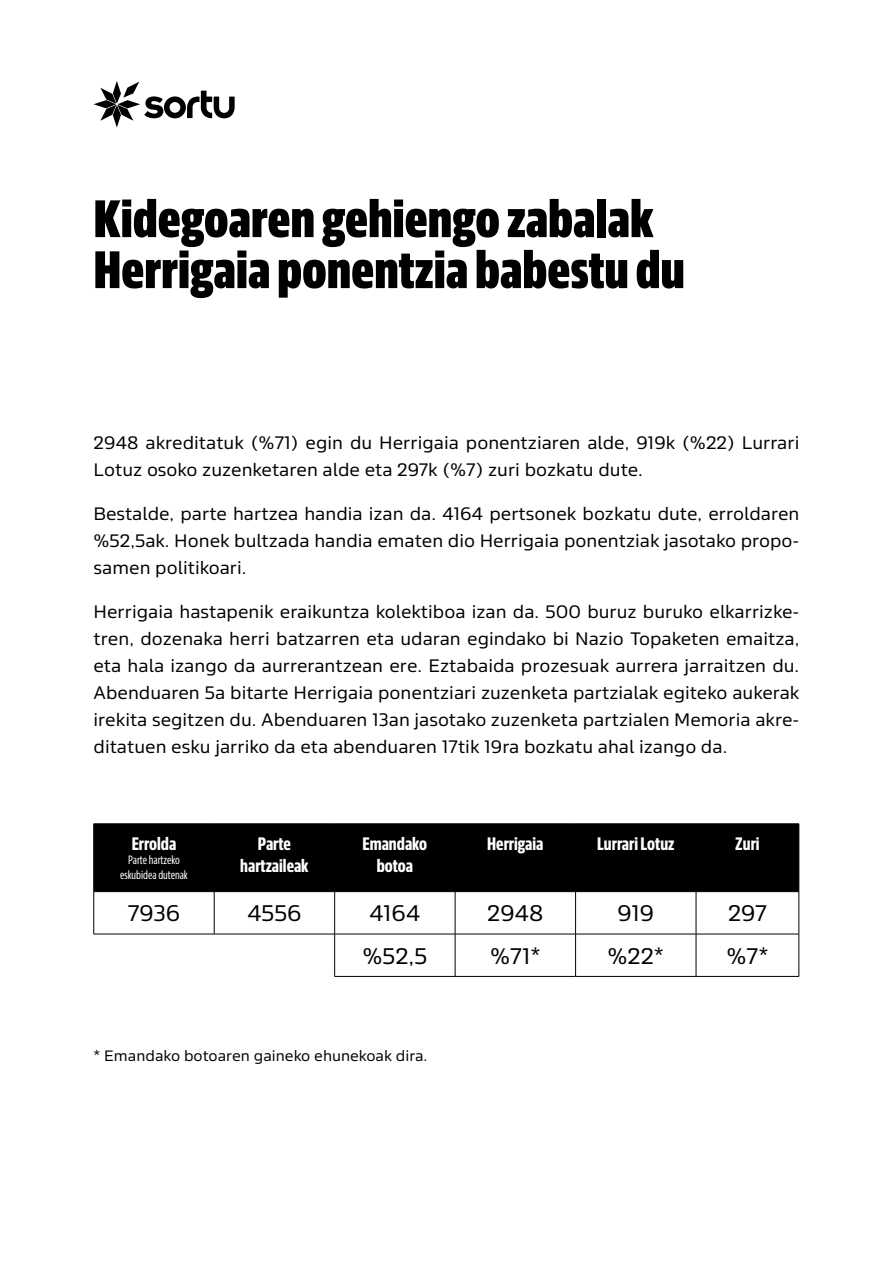
<style>
.page{position:relative;width:893px;height:1263px;background:#fff}
.page>*{position:absolute;margin:0;border:0;box-sizing:border-box;transform-origin:0 0}
.t1{font:800 52.5px/51px "Sans Beam Head";color:#000}
.t2{font:22.5px "Sans Beam Body";color:#000}
.t3{font:18px/27px "Sans Beam Body";color:#000;text-align:justify}
.t4{font:700 18px/21.6px "Sans Beam Head";color:#fff;text-align:center}
.t5{font:15px "Sans Beam Body";color:#000}
.t6{font:12px/14.4px "Sans Beam Head";color:#fff;text-align:center}
</style>
<div class="page">
<div style="left:94px;top:824px;width:705px;height:67px;background:#000"></div>
<hr style="left:94px;top:823px;width:120px;height:1px;background:#000">
<hr style="left:93px;top:824px;width:1px;height:67px;background:#000">
<hr style="left:214px;top:823px;width:121px;height:1px;background:#000">
<hr style="left:214px;top:824px;width:1px;height:67px;background:#000">
<hr style="left:335px;top:823px;width:120px;height:1px;background:#000">
<hr style="left:334px;top:824px;width:1px;height:67px;background:#000">
<hr style="left:455px;top:823px;width:121px;height:1px;background:#000">
<hr style="left:455px;top:824px;width:1px;height:67px;background:#000">
<hr style="left:576px;top:823px;width:120px;height:1px;background:#000">
<hr style="left:575px;top:824px;width:1px;height:67px;background:#000">
<hr style="left:696px;top:823px;width:103px;height:1px;background:#000">
<hr style="left:696px;top:824px;width:1px;height:67px;background:#000">
<hr style="left:799px;top:824px;width:1px;height:67px;background:#000">
<hr style="left:94px;top:891px;width:120px;height:1px;background:#000">
<hr style="left:93px;top:892px;width:1px;height:42px;background:#000">
<hr style="left:214px;top:891px;width:121px;height:1px;background:#000">
<hr style="left:214px;top:892px;width:1px;height:42px;background:#000">
<hr style="left:335px;top:891px;width:120px;height:1px;background:#000">
<hr style="left:334px;top:892px;width:1px;height:42px;background:#000">
<hr style="left:455px;top:891px;width:121px;height:1px;background:#000">
<hr style="left:455px;top:892px;width:1px;height:42px;background:#000">
<hr style="left:576px;top:891px;width:120px;height:1px;background:#000">
<hr style="left:575px;top:892px;width:1px;height:42px;background:#000">
<hr style="left:696px;top:891px;width:103px;height:1px;background:#000">
<hr style="left:696px;top:892px;width:1px;height:42px;background:#000">
<hr style="left:799px;top:892px;width:1px;height:42px;background:#000">
<hr style="left:94px;top:934px;width:120px;height:1px;background:#000">
<hr style="left:214px;top:934px;width:121px;height:1px;background:#000">
<hr style="left:335px;top:934px;width:120px;height:1px;background:#000">
<hr style="left:334px;top:934px;width:1px;height:42px;background:#000">
<hr style="left:455px;top:934px;width:121px;height:1px;background:#000">
<hr style="left:455px;top:934px;width:1px;height:42px;background:#000">
<hr style="left:576px;top:934px;width:120px;height:1px;background:#000">
<hr style="left:575px;top:934px;width:1px;height:42px;background:#000">
<hr style="left:696px;top:934px;width:103px;height:1px;background:#000">
<hr style="left:696px;top:934px;width:1px;height:42px;background:#000">
<hr style="left:799px;top:934px;width:1px;height:42px;background:#000">
<hr style="left:334px;top:976px;width:121px;height:1px;background:#000">
<hr style="left:455px;top:976px;width:121px;height:1px;background:#000">
<hr style="left:576px;top:976px;width:120px;height:1px;background:#000">
<hr style="left:696px;top:976px;width:103px;height:1px;background:#000">
<svg style="left:94px;top:81px;width:141px;height:47px"></svg>
<h1 class="t1" style="left:94px;top:192px;width:593px">Kidegoaren gehiengo zabalak<br>Herrigaia ponentzia babestu du</h1>
<p class="t3" style="left:94px;top:428px;width:707px">2948 akreditatuk (%71) egin du Herrigaia ponentziaren alde, 919k (%22) Lurrari<br>Lotuz osoko zuzenketaren alde eta 297k (%7) zuri bozkatu dute.</p>
<p class="t3" style="left:94px;top:499px;width:707px">Bestalde, parte hartzea handia izan da. 4164 pertsonek bozkatu dute, erroldaren %52,5ak. Honek bultzada handia ematen dio Herrigaia ponentziak jasotako propo&shy;samen politikoari.</p>
<p class="t3" style="left:94px;top:597px;width:707px">Herrigaia hastapenik eraikuntza kolektiboa izan da. 500 buruz buruko elkarrizke&shy;tren, dozenaka herri batzarren eta udaran egindako bi Nazio Topaketen emaitza, eta hala izango da aurrerantzean ere. Eztabaida prozesuak aurrera jarraitzen du.<br>Abenduaren 5a bitarte Herrigaia ponentziari zuzenketa partzialak egiteko aukerak irekita segitzen du. Abenduaren 13an jasotako zuzenketa partzialen Memoria akre&shy;ditatuen esku jarriko da eta abenduaren 17tik 19ra bozkatu ahal izango da.</p>
<p class="t4" style="left:132px;top:832px;width:46px">Errolda</p>
<p class="t6" style="left:120px;top:853px;width:69px">Parte hartzeko eskubidea dutenak</p>
<p class="t4" style="left:240px;top:832px;width:70px">Parte hartzaileak</p>
<p class="t4" style="left:363px;top:832px;width:66px">Emandako botoa</p>
<p class="t4" style="left:487px;top:832px;width:58px">Herrigaia</p>
<p class="t4" style="left:597px;top:832px;width:79px">Lurrari Lotuz</p>
<p class="t4" style="left:735px;top:832px;width:26px">Zuri</p>
<p class="t2" style="left:128px;top:898px;width:54px">7936</p>
<p class="t2" style="left:247px;top:898px;width:56px">4556</p>
<p class="t2" style="left:369px;top:898px;width:53px">4164</p>
<p class="t2" style="left:487px;top:898px;width:58px">2948</p>
<p class="t2" style="left:617px;top:898px;width:38px">919</p>
<p class="t2" style="left:728px;top:898px;width:40px">297</p>
<p class="t2" style="left:362px;top:940px;width:66px">%52,5</p>
<p class="t2" style="left:490px;top:940px;width:52px">%71*</p>
<p class="t2" style="left:607px;top:940px;width:58px">%22*</p>
<p class="t2" style="left:726px;top:940px;width:44px">%7*</p>
<p class="t5" style="left:94px;top:1045px;width:335px">* Emandako botoaren gaineko ehunekoak dira.</p>
</div>
